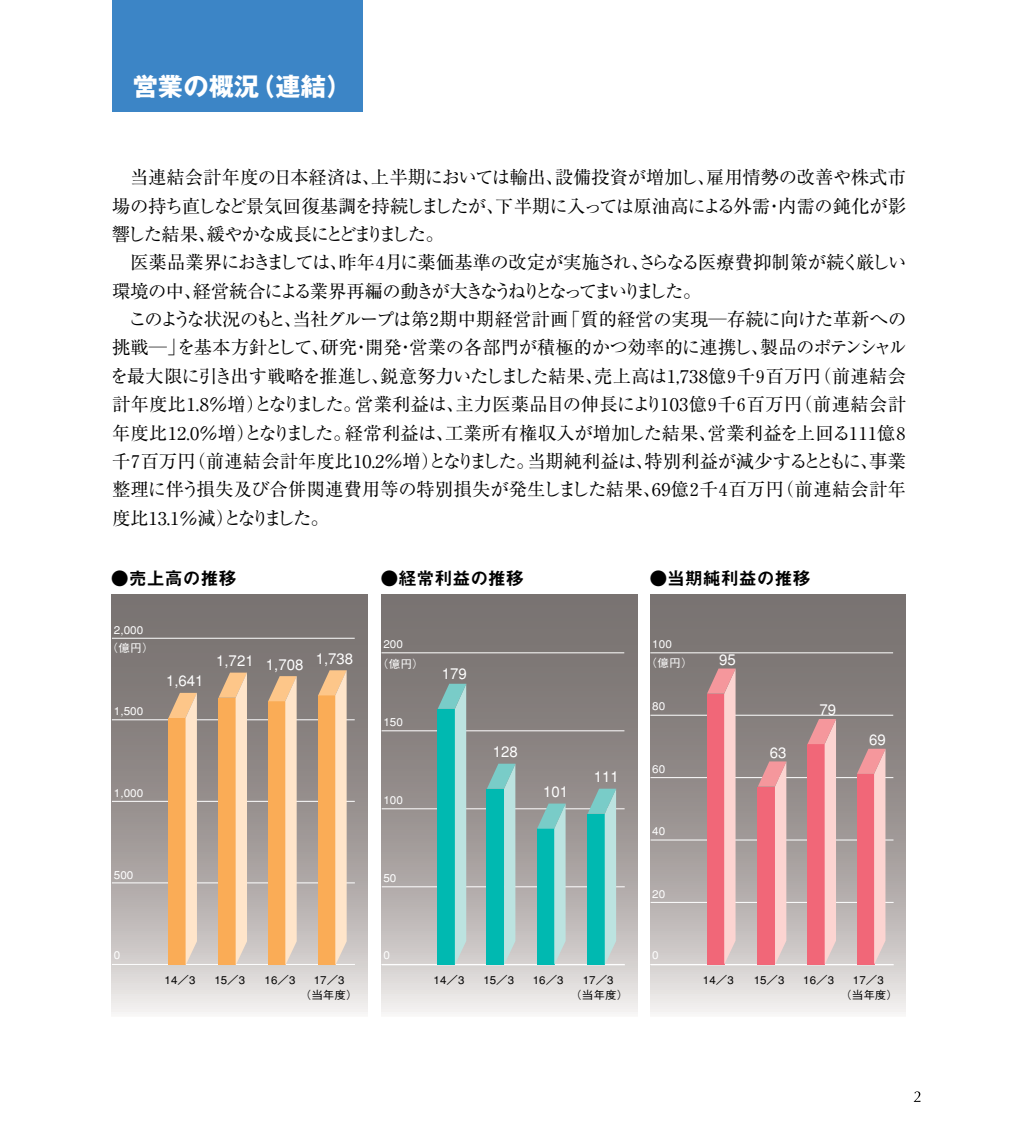
<style>
.page{position:relative;width:1020px;height:1132px;background:#fff}
.page>*{position:absolute;margin:0;border:0;box-sizing:border-box;transform-origin:0 0}
.t1{font:700 25.2px "Gothic MB101";color:#fff}
.t2{font:18.2px/28.4px "Ryumin";letter-spacing:-.015em;color:#000}
.t3{font:18px "Midashi Go MB31";color:#000}
.t4{font:500 15px "Gothic BBB";color:#fff}
.t5{font:500 11.2px/20.4px "Gothic BBB";color:#fff;scale:1.05 1}
.t6{font:500 11px "Gothic BBB";color:#000;scale:1.05 1}
</style>
<div class="page">
<svg style="left:914px;top:1091px;width:6px;height:11px"></svg>
<div style="left:112px;top:0;width:251px;height:112px;background:#3c85c6"></div>
<svg style="left:382px;top:594px;width:255px;height:418px;background:#9d9997"></svg>
<hr style="left:382px;top:652px;width:242px;height:1px;background:#fff">
<svg style="left:112px;top:594px;width:256px;height:418px;background:#a19b9a"></svg>
<hr style="left:382px;top:730px;width:242px;height:1px;background:#fff">
<hr style="left:382px;top:808px;width:243px;height:1px;background:#fff">
<hr style="left:382px;top:886px;width:243px;height:1px;background:#fff">
<svg style="left:650px;top:594px;width:256px;height:418px;background:#a09998"></svg>
<hr style="left:650px;top:652px;width:243px;height:1px;background:#fff">
<hr style="left:650px;top:964px;width:243px;height:1px;background:#fff">
<hr style="left:650px;top:715px;width:243px;height:1px;background:#fff">
<hr style="left:650px;top:777px;width:243px;height:1px;background:#fff">
<hr style="left:651px;top:840px;width:243px;height:1px;background:#fff">
<hr style="left:651px;top:902px;width:243px;height:1px;background:#fff">
<hr style="left:112px;top:964px;width:243px;height:1px;background:#fff">
<hr style="left:651px;top:964px;width:243px;height:1px;background:#fff">
<hr style="left:382px;top:964px;width:243px;height:1px;background:#fff">
<hr style="left:112px;top:719px;width:243px;height:1px;background:#fff">
<hr style="left:112px;top:801px;width:243px;height:1px;background:#fff">
<hr style="left:112px;top:638px;width:243px;height:1px;background:#fff">
<hr style="left:112px;top:883px;width:243px;height:1px;background:#fff">
<svg style="left:438px;top:684px;width:28px;height:281px;background:#50c8c2"></svg>
<svg style="left:487px;top:764px;width:29px;height:201px;background:#55c7c2"></svg>
<svg style="left:707px;top:669px;width:29px;height:296px;background:#f1939b"></svg>
<svg style="left:758px;top:761px;width:29px;height:204px;background:#f0949c"></svg>
<svg style="left:168px;top:693px;width:29px;height:272px;background:#f8c185"></svg>
<svg style="left:218px;top:673px;width:29px;height:292px;background:#f9c184"></svg>
<svg style="left:268px;top:676px;width:29px;height:289px;background:#f8c185"></svg>
<svg style="left:318px;top:670px;width:29px;height:295px;background:#f8c185"></svg>
<svg style="left:537px;top:804px;width:29px;height:161px;background:#56c8c2"></svg>
<svg style="left:588px;top:789px;width:28px;height:176px;background:#55c8c3"></svg>
<svg style="left:808px;top:719px;width:28px;height:246px;background:#f2949c"></svg>
<svg style="left:857px;top:749px;width:29px;height:216px;background:#f0949c"></svg>
<h1 class="t1" style="left:133px;top:77px;width:221px">営業の概況（連結）</h1>
<p class="t2" style="left:110px;top:166px;width:801px">　当連結会計年度の日本経済は、上半期においては輸出、設備投資が増加し、雇用情勢の改善や株式市場の持ち直しなど景気回復基調を持続しましたが、下半期に入っては原油高による外需・内需の鈍化が影響した結果、緩やかな成長にとどまりました。<br>　医薬品業界におきましては、昨年４月に薬価基準の改定が実施され、さらなる医療費抑制策が続く厳しい環境の中、経営統合による業界再編の動きが大きなうねりとなってまいりました。<br>　このような状況のもと、当社グループは第２期中期経営計画「質的経営の実現―存続に向けた革新への挑戦―」を基本方針として、研究・開発・営業の各部門が積極的かつ効率的に連携し、製品のポテンシャルを最大限に引き出す戦略を推進し、鋭意努力いたしました結果、売上高は1,738億９千９百万円（前連結会計年度比1.8％増）となりました。営業利益は、主力医薬品目の伸長により103億９千６百万円（前連結会計年度比12.0％増）となりました。経常利益は、工業所有権収入が増加した結果、営業利益を上回る111億８千７百万円（前連結会計年度比10.2％増）となりました。当期純利益は、特別利益が減少するとともに、事業整理に伴う損失及び合併関連費用等の特別損失が発生しました結果、69億２千４百万円（前連結会計年度比13.1％減）となりました。</p>
<p class="t3" style="left:111px;top:572px;width:127px">●売上高の推移</p>
<p class="t3" style="left:380px;top:572px;width:145px">●経常利益の推移</p>
<p class="t5" style="left:107px;top:622px;width:46px;line-height:18.4px;text-align:center">2,000<br>（億円）</p>
<p class="t5" style="left:114px;top:702px;width:29px">1,500</p>
<p class="t4" style="left:166px;top:675px;width:39px">1,641</p>
<p class="t4" style="left:216px;top:655px;width:39px">1,721</p>
<p class="t4" style="left:266px;top:655px;width:89px">1,708 1,738</p>
<p class="t5" style="left:114px;top:784px;width:29px">1,000</p>
<p class="t5" style="left:377px;top:635px;width:46px;text-indent:7px">200<br>（億円）</p>
<p class="t5" style="left:383px;top:713px;width:20px">150</p>
<p class="t4" style="left:442px;top:667px;width:27px">179</p>
<p class="t5" style="left:383px;top:791px;width:20px">100</p>
<p class="t4" style="left:493px;top:746px;width:27px">128</p>
<p class="t4" style="left:543px;top:785px;width:27px">101</p>
<p class="t5" style="left:114px;top:866px;width:20px">500</p>
<p class="t5" style="left:383px;top:869px;width:14px">50</p>
<p class="t5" style="left:114px;top:946px;width:8px">0</p>
<p class="t5" style="left:383px;top:946px;width:8px">0</p>
<p class="t4" style="left:594px;top:771px;width:27px">111</p>
<p class="t3" style="left:649px;top:572px;width:162px">●当期純利益の推移</p>
<p class="t5" style="left:646px;top:636px;width:46px;line-height:19px;text-indent:7px">100<br>（億円）</p>
<p class="t5" style="left:652px;top:697px;width:14px">80</p>
<p class="t5" style="left:652px;top:760px;width:14px">60</p>
<p class="t5" style="left:652px;top:822px;width:14px">40</p>
<p class="t4" style="left:719px;top:654px;width:18px">95</p>
<p class="t4" style="left:770px;top:746px;width:18px">63</p>
<p class="t4" style="left:820px;top:704px;width:18px">79</p>
<p class="t5" style="left:652px;top:885px;width:14px">20</p>
<p class="t5" style="left:652px;top:946px;width:8px">0</p>
<p class="t4" style="left:869px;top:734px;width:18px">69</p>
<p class="t6" style="left:165px;top:976px;width:31px">14／3</p>
<p class="t6" style="left:314px;top:976px;width:31px">17／3</p>
<p class="t6" style="left:533px;top:976px;width:31px">16／3</p>
<p class="t6" style="left:214px;top:976px;width:31px">15／3</p>
<p class="t6" style="left:265px;top:976px;width:31px">16／3</p>
<p class="t6" style="left:434px;top:976px;width:31px">14／3</p>
<p class="t6" style="left:583px;top:976px;width:31px">17／3</p>
<p class="t6" style="left:803px;top:976px;width:31px">16／3</p>
<p class="t6" style="left:483px;top:976px;width:31px">15／3</p>
<p class="t6" style="left:703px;top:976px;width:31px">14／3</p>
<p class="t6" style="left:853px;top:976px;width:31px">17／3</p>
<p class="t6" style="left:754px;top:976px;width:31px">15／3</p>
<p class="t6" style="left:300px;top:991px;width:57px">（当年度）</p>
<p class="t6" style="left:570px;top:991px;width:57px">（当年度）</p>
<p class="t6" style="left:840px;top:991px;width:57px">（当年度）</p>
</div>
